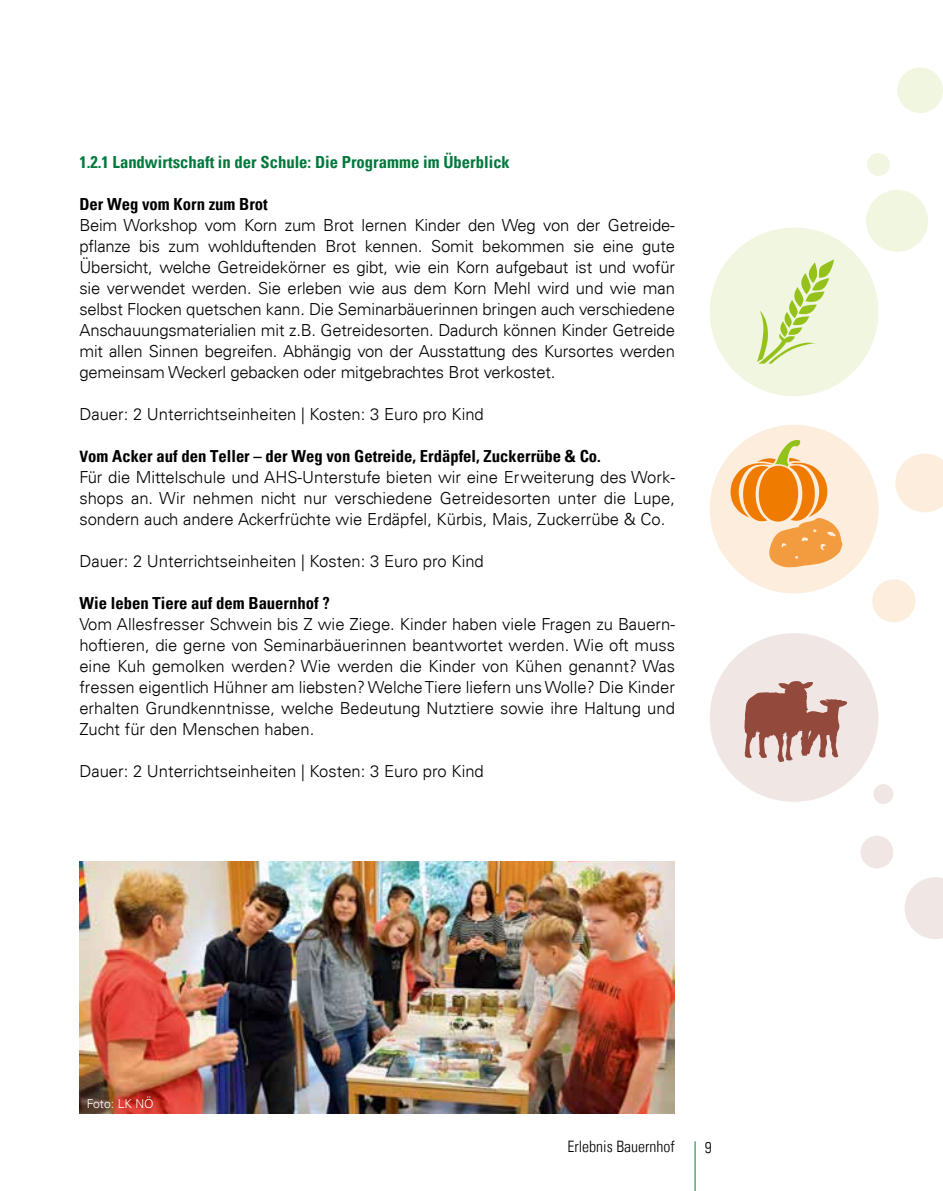
<style>
.page{position:relative;width:943px;height:1191px;background:#fff}
.page>*{position:absolute;margin:0;border:0;box-sizing:border-box;transform-origin:0 0}
.t1{font:300 16.62px/21px "Univers";color:#000;text-align:justify}
.t2{font:700 condensed 16.62px "Univers";color:#00793d}
.t3{font:700 condensed 16.62px "Univers";color:#000}
.t4{font:300 condensed 15.75px "Univers LT";color:#000}
.t5{font:300 12.25px "Univers";color:#fff}
.s1{font-weight:700;font-stretch:condensed;font-size:15.75px}
.s2{font-weight:700;font-stretch:condensed}
</style>
<div class="page">
<hr style="left:694px;top:1141px;width:1px;height:50px;background:#00793d">
<div style="left:709px;top:227px;width:169px;height:169px;background:#f0f6df;border-radius:50%"></div>
<div style="left:709px;top:425px;width:169px;height:168px;background:#fceddc;border-radius:50%"></div>
<div style="left:709px;top:633px;width:169px;height:169px;background:#f0e6e4;border-radius:50%"></div>
<svg style="left:757px;top:259px;width:77px;height:104px"></svg>
<div style="left:866px;top:190px;width:62px;height:62px;background:#f0f6df;border-radius:50%"></div>
<svg style="left:904px;top:877px;width:38px;height:62px"></svg>
<div style="left:867px;top:153px;width:22px;height:23px;background:#f0f6df;border-radius:50%"></div>
<div style="left:860px;top:835px;width:33px;height:33px;background:#f0e6e4;border-radius:50%"></div>
<div style="left:873px;top:784px;width:20px;height:20px;background:#f0e6e4;border-radius:50%"></div>
<svg style="left:895px;top:453px;width:47px;height:59px"></svg>
<div style="left:872px;top:579px;width:43px;height:43px;background:#fceddc;border-radius:50%"></div>
<div style="left:897px;top:67px;width:45px;height:46px;background:#f0f6df;border-radius:50%"></div>
<svg style="left:744px;top:681px;width:103px;height:81px"></svg>
<svg style="left:730px;top:440px;width:112px;height:127px"></svg>
<img style="left:79px;top:861px;width:596px;height:252px">
<p class="t2" style="left:79px;top:155px;width:432px">1.2.1 Landwirtschaft in der Schule: Die Programme im Überblick</p>
<p class="t3" style="left:79px;top:197px;width:190px">Der Weg vom Korn zum Brot</p>
<p class="t1" style="left:79px;top:215px;width:597px">Beim Workshop vom Korn zum Brot lernen Kinder den Weg von der Getreide&shy;pflanze bis zum wohlduftenden Brot kennen. Somit bekommen sie eine gute Übersicht, welche Getreidekörner es gibt, wie ein Korn aufgebaut ist und wofür sie verwendet werden. Sie erleben wie aus dem Korn Mehl wird und wie man selbst Flocken quetschen kann. Die Seminarbäuerinnen bringen auch verschiedene Anschauungsmaterialien mit z.B. Getreidesorten. Dadurch können Kinder Getreide mit allen Sinnen begreifen. Abhängig von der Ausstattung des Kursortes werden gemeinsam Weckerl gebacken oder mitgebrachtes Brot verkostet.</p>
<p class="t1" style="left:79px;top:404px;width:406px">Dauer: 2 Unterrichtseinheiten | Kosten: 3 Euro pro Kind</p>
<p class="t1" style="left:79px;top:446px;width:597px;text-align:left"><span class="s1">V</span><span class="s2">om Acker auf den Teller – der Weg von Getreide, Erdäpfel, Zuckerrübe &amp; Co.<br></span>Für die Mittelschule und AHS-Unterstufe bieten wir eine Erweiterung des Work&shy;shops an. Wir nehmen nicht nur verschiedene Getreidesorten unter die Lupe, sondern auch andere Ackerfrüchte wie Erdäpfel, Kürbis, Mais, Zuckerrübe &amp; Co.</p>
<p class="t1" style="left:79px;top:551px;width:406px">Dauer: 2 Unterrichtseinheiten | Kosten: 3 Euro pro Kind</p>
<p class="t3" style="left:79px;top:596px;width:252px">Wie leben Tiere auf dem Bauernhof ?</p>
<p class="t1" style="left:79px;top:614px;width:597px">Vom Allesfresser Schwein bis Z wie Ziege. Kinder haben viele Fragen zu Bauern&shy;hoftieren, die gerne von Seminarbäuerinnen beantwortet werden. Wie oft muss eine Kuh gemolken werden? Wie werden die Kinder von Kühen genannt? Was fressen eigentlich Hühner am liebsten? Welche Tiere liefern uns Wolle? Die Kinder erhalten Grundkenntnisse, welche Bedeutung Nutztiere sowie ihre Haltung und Zucht für den Menschen haben.</p>
<p class="t1" style="left:79px;top:761px;width:406px">Dauer: 2 Unterrichtseinheiten | Kosten: 3 Euro pro Kind</p>
<p class="t5" style="left:87px;top:1096px;width:68px">Foto: LK NÖ</p>
<p class="t4" style="left:567px;top:1138px;width:109px">Erlebnis Bauernhof</p>
<p class="t4" style="left:704px;top:1138px;width:8px">9</p>
</div>
